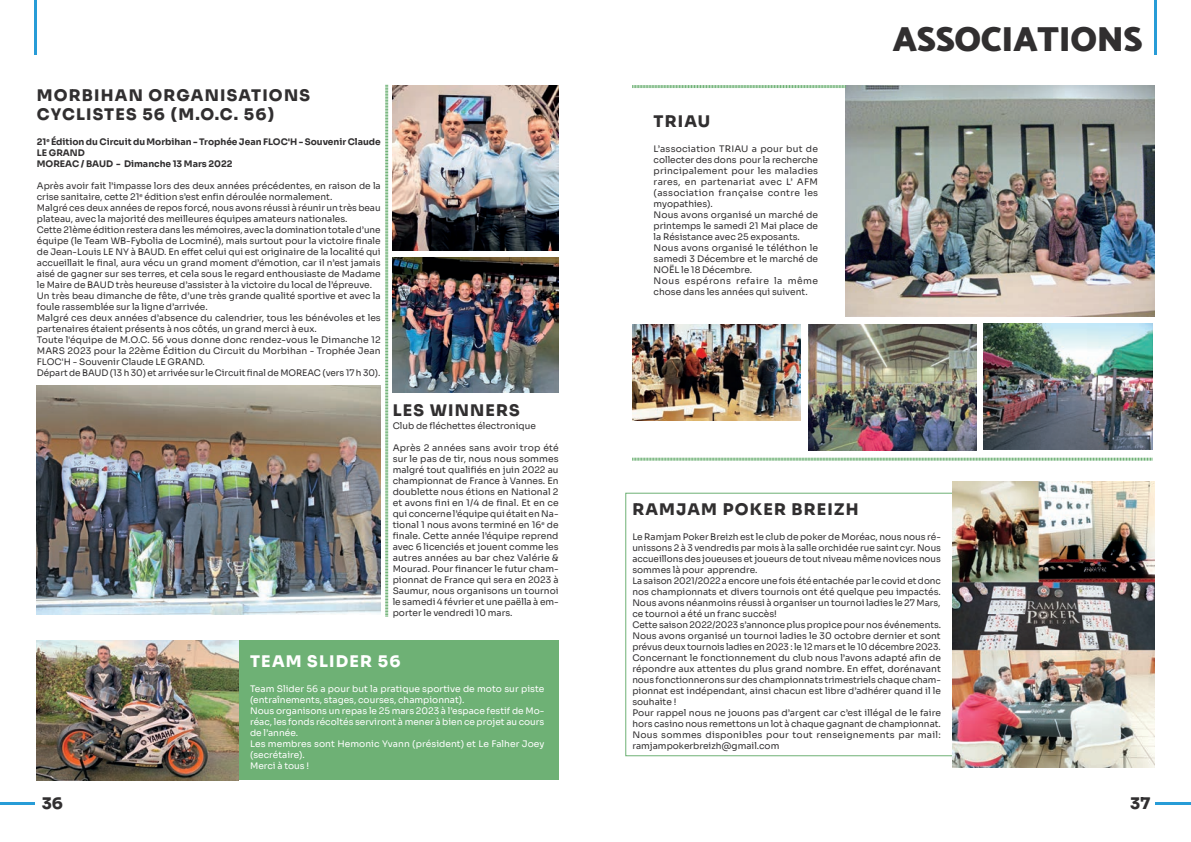
<style>
.page{position:relative;width:1191px;height:842px;background:#fff}
.page>*{position:absolute;margin:0;border:0;box-sizing:border-box;transform-origin:0 0}
.t1{font:900 35px "Catamaran";letter-spacing:-.01em;color:#312f30}
.Titre{font:800 16px/19.2px "Sora";letter-spacing:.075em;color:#312f30}
.Titre-2{font:800 16px "Sora";letter-spacing:.075em;color:#fff}
.Texte_Courant{font:9px/11px "Sora";color:#312f30;text-align:justify}
.Texte_Courant-2{font:9px/11px "Sora";color:#fff}
.Texte_Courant-3{font:700 9px/11px "Sora";color:#312f30}
.Texte_Courant-4{font:9px/11px "Sora";letter-spacing:.025em;color:#312f30}
</style>
<div class="page">
<hr style="left:34px;top:0;width:3px;height:54px;background:#289cd7">
<hr style="left:0;top:802px;width:35px;height:3px;background:#289cd7">
<hr style="left:1154px;top:0;width:3px;height:54px;background:#289cd7">
<hr style="left:1155px;top:802px;width:36px;height:3px;background:#289cd7">
<img style="left:632px;top:324px;width:169px;height:97px">
<img style="left:808px;top:324px;width:168px;height:127px">
<img style="left:983px;top:323px;width:169px;height:127px">
<img style="left:845px;top:85px;width:309px;height:231px">
<img style="left:952px;top:482px;width:202px;height:285px">
<svg style="left:632px;top:85px;width:214px;height:3px"></svg>
<svg style="left:632px;top:457px;width:520px;height:4px;background:#b5d7b9"></svg>
<img style="left:393px;top:257px;width:165px;height:136px">
<img style="left:393px;top:85px;width:165px;height:166px">
<img style="left:37px;top:385px;width:344px;height:229px">
<svg style="left:385px;top:85px;width:4px;height:532px;background:#b6d7b9"></svg>
<div style="left:137px;top:641px;width:421px;height:139px;background:#6eb175"></div>
<img style="left:37px;top:641px;width:202px;height:139px">
<p class="Titre" style="left:37px;top:84px;width:274px">MORBIHAN ORGANISATIONS<br>CYCLISTES 56 (M.O.C. 56)</p>
<p class="Texte_Courant-3" style="left:37px;top:135px;width:345px">21<sup>e</sup> Édition du Circuit du Morbihan - Trophée Jean FLOC'H - Souvenir Claude<br>LE GRAND</p>
<p class="Texte_Courant-3" style="left:37px;top:157px;width:197px">MOREAC / BAUD - Dimanche 13 Mars 2022</p>
<p class="Texte_Courant" style="left:37px;top:179px;width:345px">Après avoir fait l’impasse lors des deux années précédentes, en raison de la crise sanitaire, cette 21<sup>e</sup> édition s’est enfin déroulée normalement.</p>
<p class="Texte_Courant" style="left:37px;top:201px;width:345px">Malgré ces deux années de repos forcé, nous avons réussi à réunir un très beau plateau, avec la majorité des meilleures équipes amateurs nationales.</p>
<p class="Texte_Courant" style="left:37px;top:223px;width:345px">Cette 21ème édition restera dans les mémoires, avec la domination totale d’une équipe (le Team WB-Fybolia de Locminé), mais surtout pour la victoire finale de Jean-Louis LE NY à BAUD. En effet celui qui est originaire de la localité qui accueillait le final, aura vécu un grand moment d’émotion, car il n’est jamais aisé de gagner sur ses terres, et cela sous le regard enthousiaste de Madame le Maire de BAUD très heureuse d’assister à la victoire du local de l’épreuve.</p>
<p class="Texte_Courant" style="left:37px;top:289px;width:345px">Un très beau dimanche de fête, d’une très grande qualité sportive et avec la foule rassemblée sur la ligne d’arrivée.</p>
<p class="Texte_Courant" style="left:37px;top:311px;width:345px">Malgré ces deux années d’absence du calendrier, tous les bénévoles et les partenaires étaient présents à nos côtés, un grand merci à eux.</p>
<p class="Texte_Courant" style="left:37px;top:333px;width:345px">Toute l'équipe de M.O.C. 56 vous donne donc rendez-vous le Dimanche 12<br>MARS 2023 pour la 22ème Édition du Circuit du Morbihan - Trophée Jean FLOC'H - Souvenir Claude LE GRAND.</p>
<p class="Texte_Courant" style="left:37px;top:366px;width:345px">Départ de BAUD (13 h 30) et arrivée sur le Circuit final de MOREAC (vers 17 h 30).</p>
<p class="Titre" style="left:393px;top:399px;width:128px">LES WINNERS</p>
<p class="Texte_Courant" style="left:393px;top:420px;width:145px">Club de fléchettes électronique</p>
<p class="Texte_Courant" style="left:393px;top:442px;width:167px">Après 2 années sans avoir trop été sur le pas de tir, nous nous sommes malgré tout qualifiés en juin 2022 au championnat de France à Vannes. En doublette nous étions en National 2 et avons fini en 1/4 de final. Et en ce qui concerne l’équipe qui était en Na&shy;tional 1 nous avons terminé en 16<sup>e</sup> de finale. Cette année l’équipe reprend avec 6 licenciés et jouent comme les autres années au bar chez Valérie &amp; Mourad. Pour financer le futur cham&shy;pionnat de France qui sera en 2023 à Saumur, nous organisons un tournoi le samedi 4 février et une paëlla à em&shy;porter le vendredi 10 mars.</p>
<p class="Titre-2" style="left:250px;top:648px;width:152px">TEAM SLIDER 56</p>
<p class="Texte_Courant-2" style="left:250px;top:682px;width:296px">Team Slider 56 a pour but la pratique sportive de moto sur piste (entraînements, stages, courses, championnat).</p>
<p class="Texte_Courant-2" style="left:250px;top:704px;width:296px;text-align:justify">Nous organisons un repas le 25 mars 2023 à l’espace festif de Mo&shy;réac, les fonds récoltés serviront à mener à bien ce projet au cours de l’année.</p>
<p class="Texte_Courant-2" style="left:250px;top:737px;width:296px">Les membres sont Hemonic Yvann (président) et Le Falher Joey (secrétaire).</p>
<p class="Texte_Courant-2" style="left:250px;top:759px;width:61px">Merci à tous !</p>
<p class="Titre" style="left:653px;top:110px;width:58px">TRIAU</p>
<p class="Texte_Courant" style="left:653px;top:142px;width:166px">L’association TRIAU a pour but de collecter des dons pour la recherche principalement pour les maladies rares, en partenariat avec L’ AFM (association française contre les myopathies).</p>
<p class="Texte_Courant" style="left:653px;top:208px;width:166px">Nous avons organisé un marché de printemps le samedi 21 Mai place de la Résistance avec 25 exposants.</p>
<p class="Texte_Courant" style="left:653px;top:241px;width:166px">Nous avons organisé le téléthon le samedi 3 Décembre et le marché de NOËL le 18 Décembre.</p>
<p class="Texte_Courant" style="left:653px;top:274px;width:166px">Nous espérons refaire la même chose dans les années qui suivent.</p>
<p class="t1" style="left:892px;top:13px;width:252px">ASSOCIATIONS</p>
<p class="Titre" style="left:632px;top:498px;width:228px">RAMJAM POKER BREIZH</p>
<p class="Texte_Courant" style="left:632px;top:531px;width:310px">Le Ramjam Poker Breizh est le club de poker de Moréac, nous nous ré&shy;unissons 2 à 3 vendredis par mois à la salle orchidée rue saint cyr. Nous accueillons des joueuses et joueurs de tout niveau même novices nous sommes là pour apprendre.</p>
<p class="Texte_Courant" style="left:632px;top:575px;width:310px">La saison 2021/2022 a encore une fois été entachée par le covid et donc nos championnats et divers tournois ont été quelque peu impactés.<br>Nous avons néanmoins réussi à organiser un tournoi ladies le 27 Mars, ce tournoi a été un franc succès!</p>
<p class="Texte_Courant" style="left:632px;top:619px;width:310px">Cette saison 2022/2023 s’annonce plus propice pour nos événements.<br>Nous avons organisé un tournoi ladies le 30 octobre dernier et sont prévus deux tournois ladies en 2023 : le 12 mars et le 10 décembre 2023.</p>
<p class="Texte_Courant" style="left:632px;top:652px;width:310px">Concernant le fonctionnement du club nous l’avons adapté afin de répondre aux attentes du plus grand nombre. En effet, dorénavant nous fonctionnerons sur des championnats trimestriels chaque cham&shy;pionnat est indépendant, ainsi chacun est libre d’adhérer quand il le souhaite !</p>
<p class="Texte_Courant" style="left:632px;top:707px;width:310px">Pour rappel nous ne jouons pas d’argent car c’est illégal de le faire hors casino nous remettons un lot à chaque gagnant de championnat.</p>
<p class="Texte_Courant-4" style="left:632px;top:729px;width:310px">Nous sommes disponibles pour tout renseignements par mail: ramjampokerbreizh@gmail.com</p>
<h2 class="Titre" style="left:42px;top:793px;width:23px">36</h2>
<h2 class="Titre" style="left:1130px;top:793px;width:22px">37</h2>
</div>
